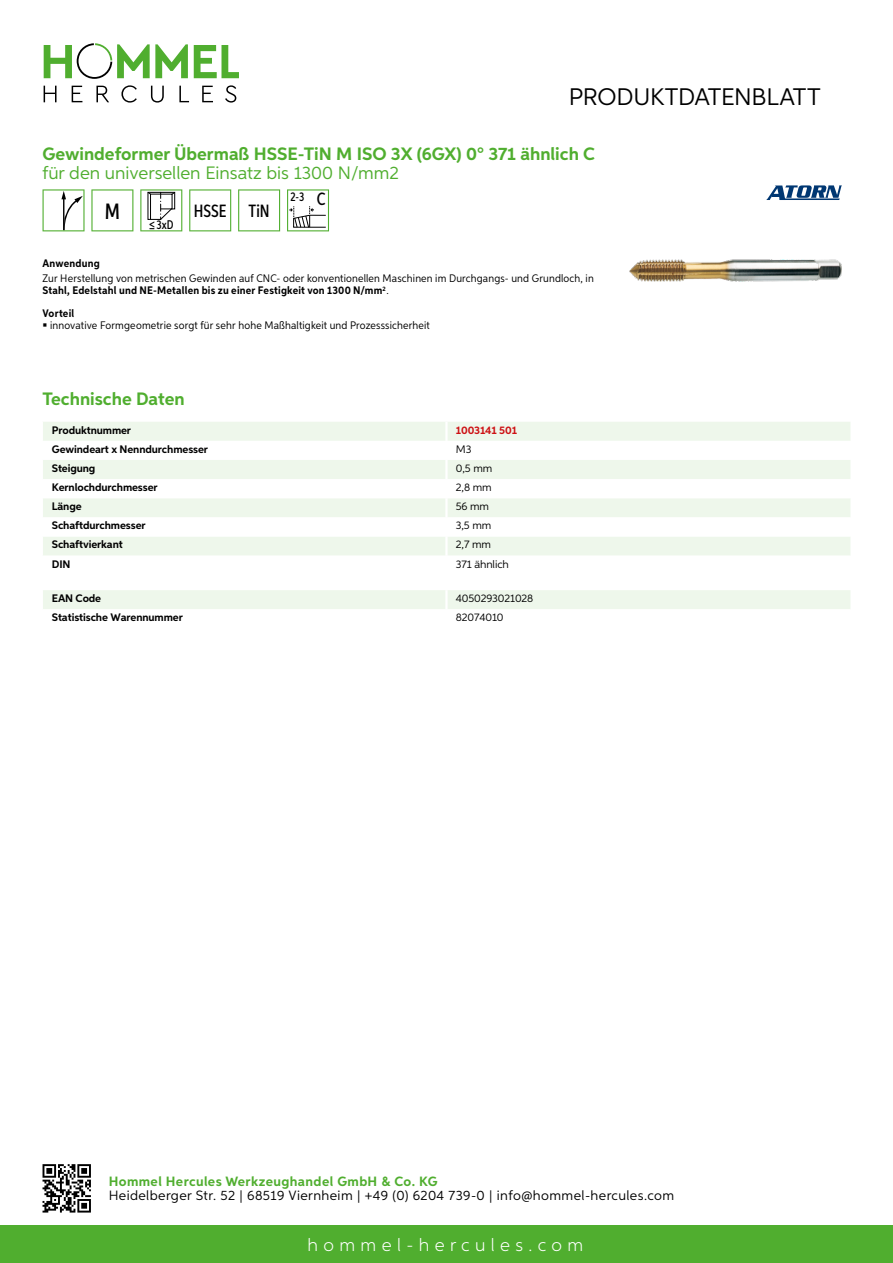
<style>
.page{position:relative;width:893px;height:1263px;background:#fff}
.page>*{position:absolute;margin:0;border:0;box-sizing:border-box;transform-origin:0 0}
.t1{font:24px "Aspira";letter-spacing:-.01em;color:#000}
.t2{font:500 22.2px "Aspira XX Nar";color:#000}
.t3{font:700 18px "Aspira";color:#50ae2f}
.t4{font:18px "Aspira";color:#50ae2f}
.t5{font:300 18px "Aspira";letter-spacing:.3em;color:#fff}
.t6{font:500 17.85px "Aspira XX Nar";color:#000}
.t7{font:13.5px "Aspira";letter-spacing:.03em;color:#000}
.t8{font:700 13.5px "Aspira";letter-spacing:.03em;color:#50ae2f}
.t9{font:500 12.6px "Aspira XX Nar";color:#000}
.t10{font:10.95px/12px "Aspira Nar";letter-spacing:.015em;color:#000}
.t11{font:700 10.95px "Aspira";letter-spacing:-.01em;color:#000}
.t12{font:10.95px "Aspira";letter-spacing:-.01em;color:#000}
.t13{font:700 10.95px "Aspira Nar";letter-spacing:.02em;color:#000}
.t14{font:700 10.95px "Aspira";letter-spacing:-.01em;color:#cd1013}
.s1{font-size:17.85px}
.s2{font-weight:700}
</style>
<div class="page">
<div style="left:0;top:1226px;width:893px;height:37px;background:#50ae2f"></div>
<svg style="left:43px;top:1164px;width:48px;height:48px"></svg>
<svg style="left:194px;top:45px;width:45px;height:33px"></svg>
<svg style="left:44px;top:43px;width:144px;height:36px"></svg>
<svg style="left:44px;top:86px;width:13px;height:16px"></svg>
<svg style="left:72px;top:86px;width:10px;height:16px"></svg>
<svg style="left:96px;top:86px;width:13px;height:16px"></svg>
<svg style="left:121px;top:85px;width:16px;height:18px"></svg>
<svg style="left:151px;top:86px;width:13px;height:17px"></svg>
<svg style="left:179px;top:86px;width:10px;height:16px"></svg>
<svg style="left:202px;top:86px;width:11px;height:16px"></svg>
<svg style="left:225px;top:85px;width:11px;height:18px"></svg>
<div style="left:43px;top:422px;width:807px;height:19px;background:#eef7eb"></div>
<svg style="left:43px;top:460px;width:807px;height:95px;fill:#eef7eb"></svg>
<hr style="left:445px;top:422px;width:3px;height:19px;background:#fff">
<hr style="left:445px;top:460px;width:3px;height:19px;background:#fff">
<hr style="left:445px;top:479px;width:3px;height:19px;background:#fff">
<hr style="left:445px;top:498px;width:3px;height:19px;background:#fff">
<hr style="left:445px;top:517px;width:3px;height:19px;background:#fff">
<hr style="left:445px;top:536px;width:3px;height:20px;background:#fff">
<div style="left:43px;top:590px;width:807px;height:19px;background:#eef7eb"></div>
<svg style="left:43px;top:189px;width:42px;height:42px"></svg>
<svg style="left:91px;top:189px;width:42px;height:42px"></svg>
<svg style="left:140px;top:189px;width:42px;height:42px"></svg>
<svg style="left:189px;top:189px;width:42px;height:42px"></svg>
<svg style="left:238px;top:189px;width:42px;height:42px"></svg>
<svg style="left:287px;top:189px;width:42px;height:42px"></svg>
<img style="left:629px;top:259px;width:213px;height:22px">
<svg style="left:766px;top:185px;width:76px;height:15px"></svg>
<h1 class="t1" style="left:569px;top:82px;width:253px">Produktdatenblatt</h1>
<h3 class="t3" style="left:43px;top:142px;width:554px">Gewindeformer Übermaß HSSE-TiN M ISO 3X (6GX) 0° 371 ähnlich C</h3>
<h3 class="t4" style="left:43px;top:162px;width:358px">für den universellen Einsatz bis 1300 N/mm2</h3>
<h2 class="t2" style="left:105px;top:197px;width:17px">M</h2>
<p class="t9" style="left:149px;top:217px;width:26px">≤3xD</p>
<h3 class="t6" style="left:194px;top:200px;width:77px">HSSE TiN</h3>
<p class="t9" style="left:290px;top:189px;width:37px">2-3 <span class="s1">C</span></p>
<p class="t13" style="left:43px;top:257px;width:59px">Anwendung</p>
<p class="t10" style="left:43px;top:273px;width:553px">Zur Herstellung von metrischen Gewinden auf CNC- oder konventionellen Maschinen im Durchgangs- und Grundloch, in<br><span class="s2">Stahl, Edelstahl und NE-Metallen bis zu einer Festigkeit von 1300 N/mm</span><sup>2</sup>.</p>
<p class="t13" style="left:43px;top:306px;width:33px">Vorteil</p>
<p class="t10" style="left:50px;top:319px;width:381px">innovative Formgeometrie sorgt für sehr hohe Maßhaltigkeit und Prozesssicherheit</p>
<h3 class="t3" style="left:43px;top:387px;width:144px">Technische Daten</h3>
<p class="t11" style="left:52px;top:423px;width:81px">Produktnummer</p>
<p class="t14" style="left:456px;top:423px;width:63px">1003141 501</p>
<p class="t11" style="left:52px;top:442px;width:158px">Gewindeart x Nenndurchmesser</p>
<p class="t12" style="left:456px;top:442px;width:17px">M3</p>
<p class="t11" style="left:52px;top:461px;width:45px">Steigung</p>
<p class="t12" style="left:456px;top:461px;width:38px">0,5 mm</p>
<p class="t11" style="left:52px;top:480px;width:107px">Kernlochdurchmesser</p>
<p class="t12" style="left:456px;top:481px;width:37px">2,8 mm</p>
<p class="t11" style="left:52px;top:500px;width:31px">Länge</p>
<p class="t12" style="left:456px;top:500px;width:35px">56 mm</p>
<p class="t11" style="left:52px;top:519px;width:95px">Schaftdurchmesser</p>
<p class="t12" style="left:456px;top:519px;width:37px">3,5 mm</p>
<p class="t11" style="left:52px;top:538px;width:72px">Schaftvierkant</p>
<p class="t12" style="left:456px;top:538px;width:37px">2,7 mm</p>
<p class="t11" style="left:52px;top:557px;width:20px">DIN</p>
<p class="t12" style="left:456px;top:557px;width:55px">371 ähnlich</p>
<p class="t11" style="left:52px;top:592px;width:51px">EAN Code</p>
<p class="t12" style="left:456px;top:592px;width:79px">4050293021028</p>
<p class="t11" style="left:52px;top:611px;width:132px">Statistische Warennummer</p>
<p class="t12" style="left:456px;top:611px;width:49px">82074010</p>
<p class="t8" style="left:109px;top:1172px;width:330px">Hommel Hercules Werkzeughandel GmbH &amp; Co. KG</p>
<p class="t7" style="left:109px;top:1187px;width:567px">Heidelberger Str. 52 | 68519 Viernheim | +49 (0) 6204 739-0 | info@hommel-hercules.com</p>
<h3 class="t5" style="left:307px;top:1234px;width:277px">hommel-hercules.com</h3>
</div>
